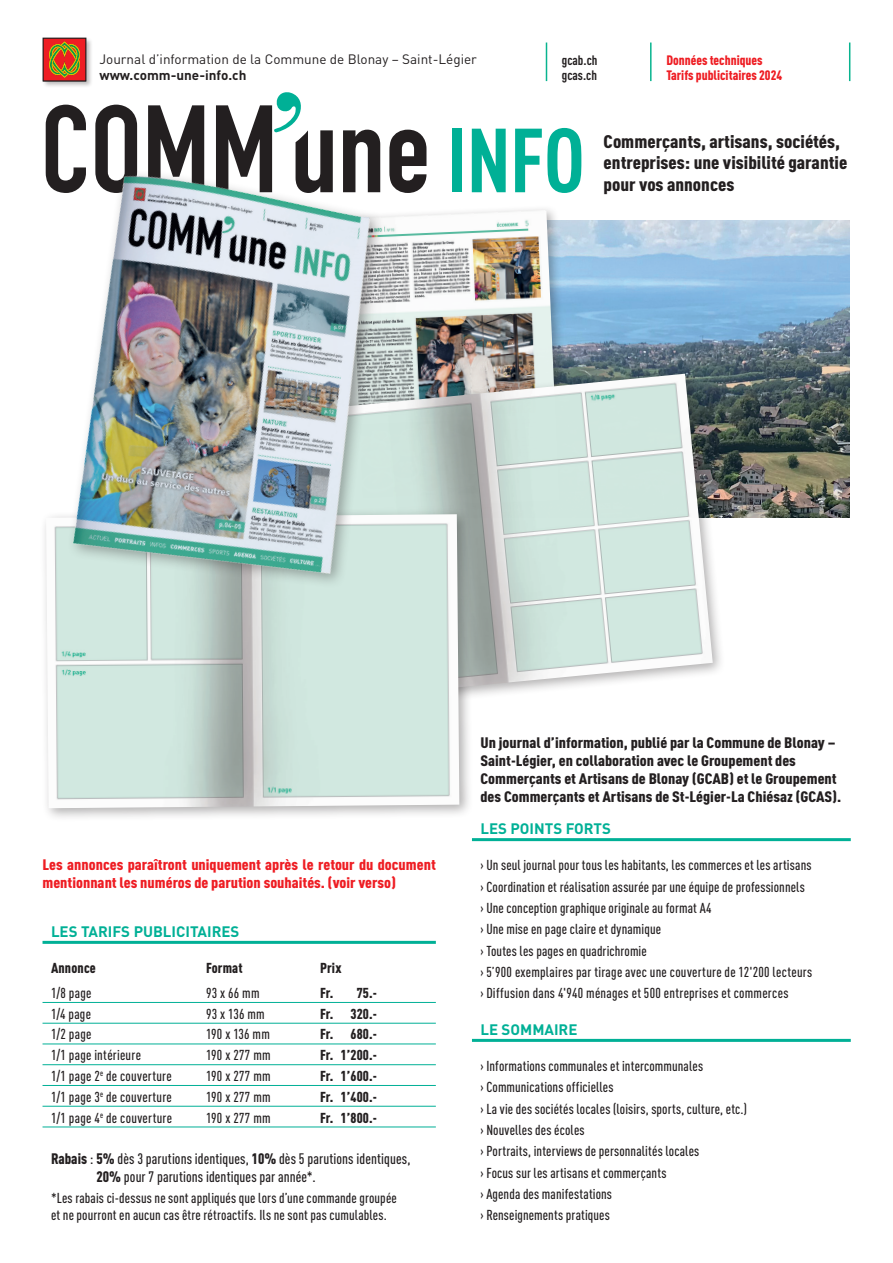
<style>
.page{position:relative;width:893px;height:1263px;background:#fff}
.page>*{position:absolute;margin:0;border:0;box-sizing:border-box;transform-origin:0 0}
.t1{font:900 condensed 18px/21.6px "DIN Pro";color:#231f20;scale:1.1 1}
.t2{font:900 condensed 15px/18px "DIN Pro";color:#231f20;scale:1.1 1}
.t3{font:900 condensed 15px/18px "DIN Pro";color:#ee1d23;scale:1.1 1}
.t4{font:500 condensed 15px/18px "DIN Pro";letter-spacing:.005em;color:#231f20}
.t5{font:700 15px "DIN Pro";color:#00b096}
.t6{font:500 condensed 14.25px/21.3px "DIN Pro";letter-spacing:.015em;color:#231f20}
.t7{font:900 condensed 14.25px "DIN Pro";letter-spacing:.01em;color:#231f20}
.t8{font:13.5px "DIN Pro";color:#231f20}
.t9{font:900 condensed 13.5px/15px "DIN Pro";color:#ee1d23}
.t10{font:700 13.5px "DIN Pro";color:#231f20}
.t11{font:700 condensed 13.5px/15px "DIN Pro";color:#231f20}
.s1{font-weight:900}
</style>
<div class="page">
<img style="left:571px;top:220px;width:279px;height:298px">
<svg style="left:54px;top:105px;width:23px;height:3px"></svg>
<svg style="left:105px;top:105px;width:23px;height:3px"></svg>
<svg style="left:148px;top:105px;width:56px;height:3px"></svg>
<svg style="left:216px;top:92px;width:85px;height:16px"></svg>
<svg style="left:483px;top:129px;width:23px;height:63px"></svg>
<svg style="left:515px;top:128px;width:66px;height:65px"></svg>
<hr style="left:43px;top:941px;width:393px;height:3px;background:#00b096">
<hr style="left:43px;top:1002px;width:393px;height:1px;background:#00b096">
<hr style="left:43px;top:1023px;width:393px;height:1px;background:#00b096">
<hr style="left:43px;top:1044px;width:393px;height:1px;background:#00b096">
<hr style="left:43px;top:1064px;width:393px;height:1px;background:#00b096">
<hr style="left:43px;top:1085px;width:393px;height:1px;background:#00b096">
<hr style="left:43px;top:1106px;width:393px;height:1px;background:#00b096">
<hr style="left:43px;top:1127px;width:393px;height:1px;background:#00b096">
<hr style="left:472px;top:838px;width:379px;height:3px;background:#00b096">
<hr style="left:472px;top:1039px;width:379px;height:3px;background:#00b096">
<hr style="left:546px;top:43px;width:1px;height:38px;background:#08b48f">
<hr style="left:650px;top:43px;width:2px;height:38px;background:#08b48f">
<hr style="left:849px;top:43px;width:1px;height:38px;background:#08b48f">
<img style="left:483px;top:210px;width:76px;height:158px">
<div style="left:270px;top:368px;width:456px;height:348px;background:#231f20;opacity:.35"></div>
<img style="left:473px;top:374px;width:240px;height:328px">
<div style="left:40px;top:508px;width:433px;height:314px;background:#231f20;opacity:.35"></div>
<img style="left:46px;top:661px;width:413px;height:147px">
<div style="left:42px;top:37px;width:51px;height:51px;background:#231f20;opacity:.3"></div>
<svg style="left:43px;top:38px;width:43px;height:43px"></svg>
<img style="left:40px;top:108px;width:443px;height:553px">
<p class="t8" style="left:99px;top:50px;width:379px">Journal d’information de la Commune de Blonay – Saint-Légier</p>
<p class="t10" style="left:99px;top:64px;width:148px">www.comm-une-info.ch</p>
<p class="t11" style="left:562px;top:52px;width:37px">gcab.ch gcas.ch</p>
<p class="t9" style="left:666px;top:52px;width:117px">Données techniques<br>Tarifs publicitaires 2024</p>
<p class="t1" style="left:604px;top:129px;width:223px">Commerçants, artisans, sociétés, entreprises: une visibilité garantie pour vos annonces</p>
<p class="t3" style="left:43px;top:854px;width:359px">Les annonces paraîtront uniquement après le retour du document mentionnant les numéros de parution souhaités. (voir verso)</p>
<p class="t5" style="left:51px;top:919px;width:190px">LES TARIFS PUBLICITAIRES</p>
<p class="t7" style="left:51px;top:957px;width:46px">Annonce</p>
<p class="t7" style="left:206px;top:957px;width:38px">Format</p>
<p class="t7" style="left:320px;top:957px;width:23px">Prix</p>
<p class="t6" style="left:51px;top:981px;width:42px">1/8 page</p>
<p class="t6" style="left:206px;top:981px;width:55px">93 x 66 mm</p>
<p class="t7" style="left:320px;top:982px;width:58px">Fr. 75.-</p>
<p class="t6" style="left:51px;top:1002px;width:42px">1/4 page</p>
<p class="t6" style="left:206px;top:1002px;width:60px">93 x 136 mm</p>
<p class="t7" style="left:320px;top:1002px;width:58px">Fr. 320.-</p>
<p class="t6" style="left:51px;top:1022px;width:42px">1/2 page</p>
<p class="t6" style="left:206px;top:1022px;width:65px">190 x 136 mm</p>
<p class="t7" style="left:320px;top:1023px;width:58px">Fr. 680.-</p>
<p class="t6" style="left:51px;top:1043px;width:91px">1/1 page intérieure</p>
<p class="t6" style="left:206px;top:1043px;width:66px">190 x 277 mm</p>
<p class="t7" style="left:320px;top:1044px;width:58px">Fr. 1’200.-</p>
<p class="t6" style="left:51px;top:1064px;width:122px">1/1 page 2<sup>e</sup> de couverture</p>
<p class="t6" style="left:206px;top:1064px;width:66px">190 x 277 mm</p>
<p class="t7" style="left:320px;top:1065px;width:58px">Fr. 1’600.-</p>
<p class="t6" style="left:51px;top:1085px;width:122px">1/1 page 3<sup>e</sup> de couverture</p>
<p class="t6" style="left:206px;top:1085px;width:66px">190 x 277 mm</p>
<p class="t7" style="left:320px;top:1085px;width:58px">Fr. 1’400.-</p>
<p class="t6" style="left:51px;top:1105px;width:123px">1/1 page 4<sup>e</sup> de couverture</p>
<p class="t6" style="left:206px;top:1105px;width:66px">190 x 277 mm</p>
<p class="t7" style="left:320px;top:1106px;width:58px">Fr. 1’800.-</p>
<p class="t4" style="left:97px;top:1148px;width:315px;text-indent:-45px"><span class="s1">Rabais</span> : <span class="s1">5%</span> dès 3 parutions identiques, <span class="s1">10%</span> dès 5 parutions identiques,<br><span class="s1">20%</span> pour 7 parutions identiques par année*.</p>
<p class="t6" style="left:51px;top:1188px;width:347px;line-height:17.1px">*Les rabais ci-dessus ne sont appliqués que lors d’une commande groupée et ne pourront en aucun cas être rétroactifs. Ils ne sont pas cumulables.</p>
<p class="t2" style="left:480px;top:732px;width:329px">Un journal d’information, publié par la Commune de Blonay – Saint-Légier, en collaboration avec le Groupement des Commerçants et Artisans de Blonay (GCAB) et le Groupement des Commerçants et Artisans de St-Légier-La Chiésaz (GCAS).</p>
<p class="t5" style="left:480px;top:816px;width:132px">LES POINTS FORTS</p>
<p class="t6" style="left:480px;top:853px;width:333px">› Un seul journal pour tous les habitants, les commerces et les artisans › Coordination et réalisation assurée par une équipe de professionnels<br>› Une conception graphique originale au format A4<br>› Une mise en page claire et dynamique<br>› Toutes les pages en quadrichromie<br>› 5’900 exemplaires par tirage avec une couverture de 12'200 lecteurs › Diffusion dans 4'940 ménages et 500 entreprises et commerces</p>
<p class="t5" style="left:480px;top:1017px;width:99px">LE SOMMAIRE</p>
<p class="t6" style="left:480px;top:1054px;width:268px">› Informations communales et intercommunales<br>› Communications officielles<br>› La vie des sociétés locales (loisirs, sports, culture, etc.) › Nouvelles des écoles<br>› Portraits, interviews de personnalités locales<br>› Focus sur les artisans et commerçants<br>› Agenda des manifestations<br>› Renseignements pratiques</p>
</div>
